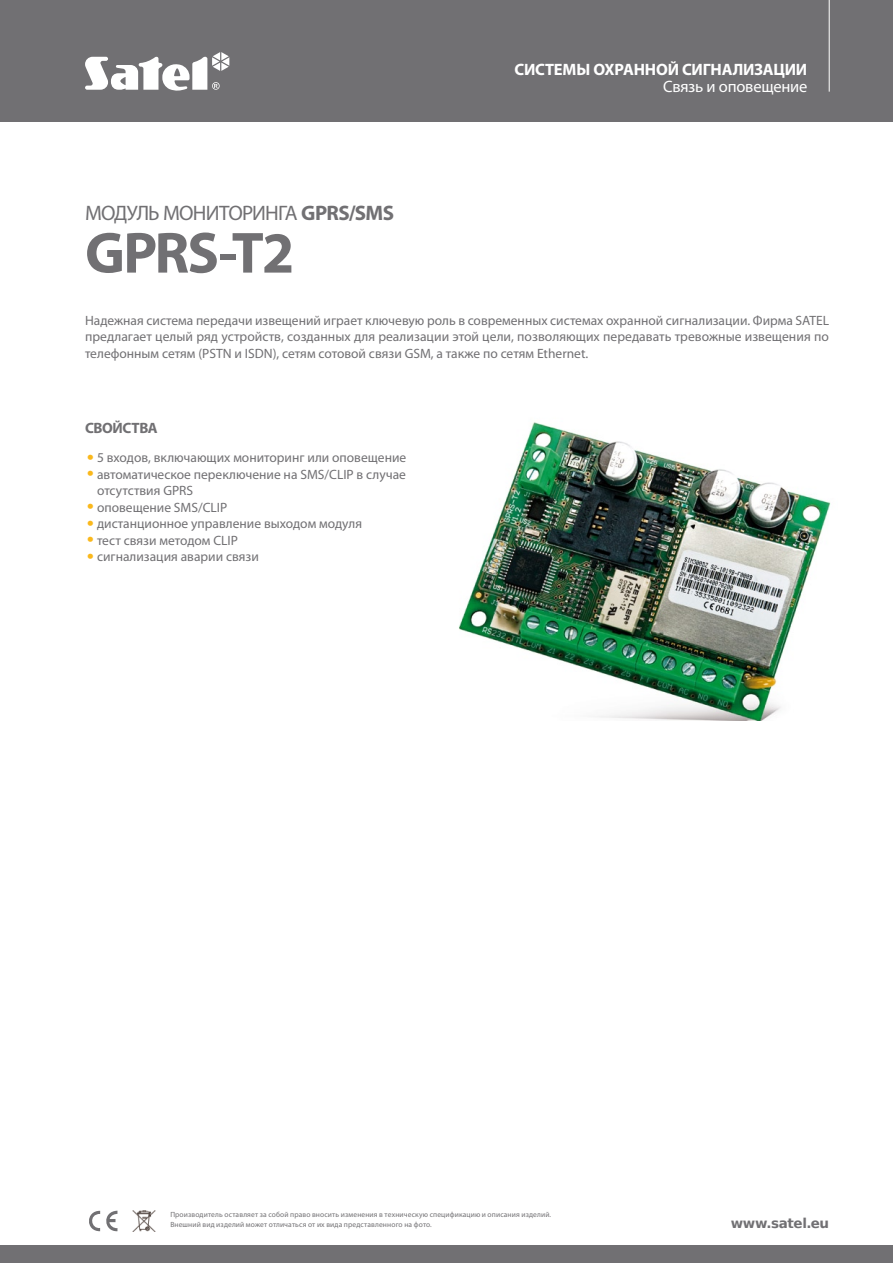
<style>
.page{position:relative;width:893px;height:1263px;background:#fff}
.page>*{position:absolute;margin:0;border:0;box-sizing:border-box;transform-origin:0 0}
.t1{font:700 58.5px "Myriad Pro";letter-spacing:-.03em;color:#717073}
.t2{font:21px "Myriad Pro";letter-spacing:-.04em;color:#717073}
.t3{font:700 16.5px "Myriad Pro";letter-spacing:-.015em;color:#fff}
.t4{font:16.5px "Myriad Pro";letter-spacing:-.015em;color:#fff}
.t5{font:700 15px "Myriad Pro";letter-spacing:-.025em;color:#717073}
.t6{font:13.5px/16.5px "Myriad Pro";color:#717073}
.t7{font:700 13.5px "Prima Sans EU";letter-spacing:-.03em;color:#717073}
.t8{font:7.5px/10.5px "Myriad Pro";letter-spacing:.02em;color:#717073}
.s1{font-weight:700}
.s2{font-family:"Prima Sans EU";font-size:18px;color:#fab81c}
</style>
<div class="page">
<div style="left:0;top:0;width:893px;height:121px;background:#717073"></div>
<svg style="left:85px;top:52px;width:144px;height:39px"></svg>
<hr style="left:829px;top:0;width:1px;height:92px;background:#fff">
<img style="left:132px;top:1210px;width:24px;height:21px">
<svg style="left:89px;top:1210px;width:28px;height:22px"></svg>
<div style="left:0;top:1245px;width:893px;height:18px;background:#717073"></div>
<img style="left:459px;top:422px;width:372px;height:299px">
<h2 class="t2" style="left:85px;top:200px;width:310px">МОДУЛЬ МОНИТОРИНГА <span class="s1">GPRS/SMS</span></h2>
<h1 class="t1" style="left:85px;top:215px;width:211px">GPRS-T2</h1>
<p class="t3" style="left:514px;top:59px;width:294px">СИСТЕМЫ ОХРАННОЙ СИГНАЛИЗАЦИИ</p>
<p class="t4" style="left:663px;top:76px;width:146px">Связь и оповещение</p>
<p class="t6" style="left:85px;top:312px;width:746px;text-align:justify">Надежная система передачи извещений играет ключевую роль в современных системах охранной сигнализации. Фирма SATEL предлагает целый ряд устройств, созданных для реализации этой цели, позволяющих передавать тревожные извещения по телефонным сетям (PSTN и ISDN), сетям сотовой связи GSM, а также по сетям Ethernet.</p>
<p class="t5" style="left:85px;top:418px;width:74px">СВОЙСТВА</p>
<p class="t6" style="left:85px;top:449px;width:323px"><span class="s2">•</span>5 входов, включающих мониторинг или оповещение</p>
<p class="t6" style="left:97px;top:466px;width:310px;text-indent:-12px"><span class="s2">•</span>автоматическое переключение на SMS/CLIP в случае отсутствия GPRS</p>
<p class="t6" style="left:85px;top:499px;width:144px"><span class="s2">•</span>оповещение SMS/CLIP</p>
<p class="t6" style="left:85px;top:515px;width:279px"><span class="s2">•</span>дистанционное управление выходом модуля</p>
<p class="t6" style="left:85px;top:532px;width:154px"><span class="s2">•</span>тест связи методом CLIP</p>
<p class="t6" style="left:85px;top:548px;width:175px"><span class="s2">•</span>сигнализация аварии связи</p>
<p class="t8" style="left:170px;top:1209px;width:382px">Производитель оставляет за собой право вносить изменения в техническую спецификацию и описания изделий.<br>Внешний вид изделий может отличаться от их вида представленного на фото.</p>
<p class="t7" style="left:731px;top:1213px;width:100px">www.satel.eu</p>
</div>
